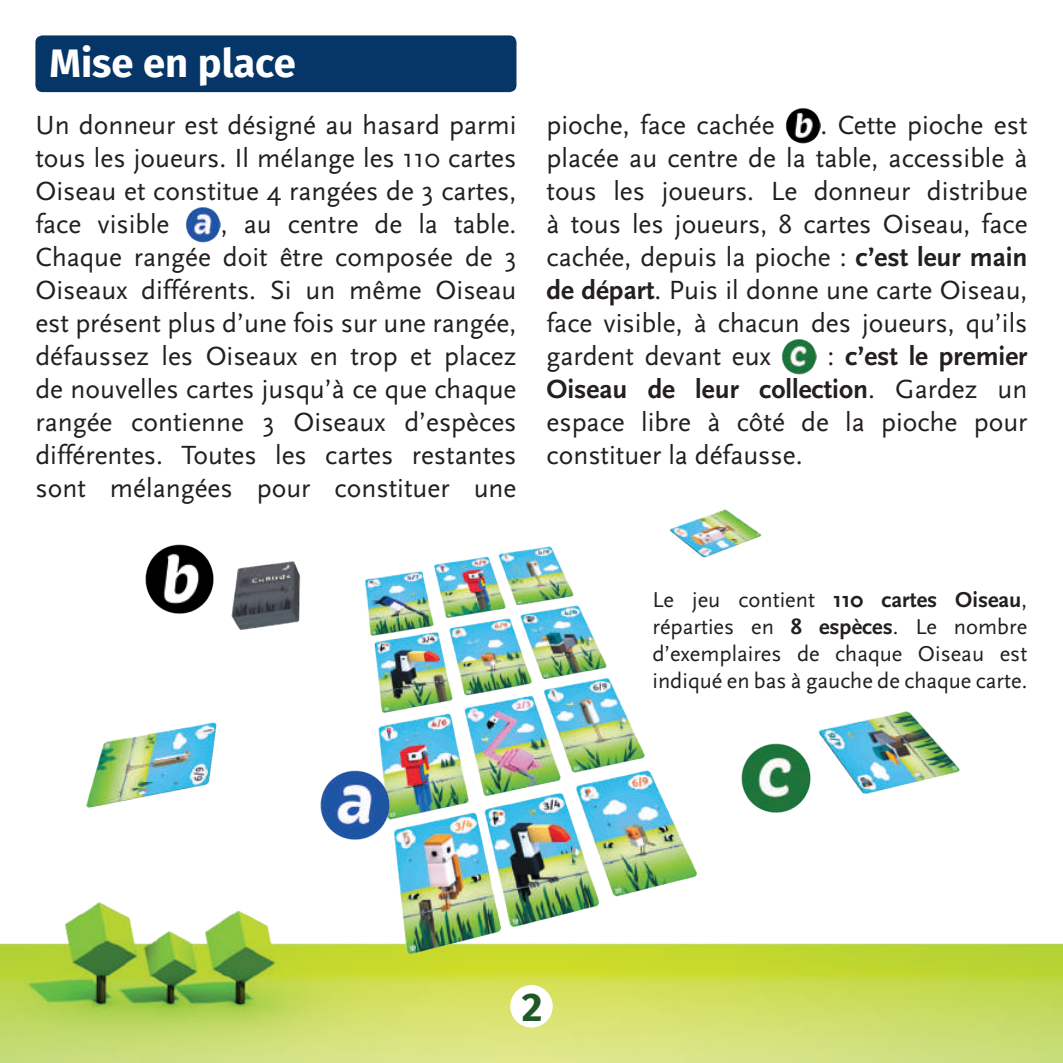
<style>
.page{position:relative;width:1063px;height:1063px;background:#fff}
.page>*{position:absolute;margin:0;border:0;box-sizing:border-box;transform-origin:0 0}
.t1{font:700 40px "Fira Sans";color:#fff}
.t2{font:700 40px "Fira Sans";color:#1f5a24}
.t3{font:27.5px/33px "Scala Sans";color:#231f20;text-align:justify}
.t4{font:22.5px/27px "Scala Sans";color:#231f20;text-align:justify}
.s1{font-weight:700}
</style>
<div class="page">
<img style="left:0;top:923px;width:1063px;height:140px">
<div style="left:510px;top:985px;width:43px;height:43px;background:#fff;border-radius:50%"></div>
<img style="left:186px;top:207px;width:35px;height:35px">
<img style="left:785px;top:108px;width:36px;height:35px">
<img style="left:781px;top:339px;width:36px;height:35px">
<div style="left:35px;top:35px;width:481px;height:57px;background:#063567;border-radius:7px"></div>
<img style="left:67px;top:509px;width:932px;height:498px">
<img style="left:216px;top:540px;width:122px;height:123px">
<img style="left:319px;top:769px;width:71px;height:71px">
<img style="left:144px;top:544px;width:71px;height:71px">
<img style="left:740px;top:743px;width:71px;height:70px">
<h1 class="t1" style="left:50px;top:30px;width:248px">Mise en place</h1>
<p class="t3" style="left:35px;top:110px;width:483px">Un donneur est désigné au hasard parmi tous les joueurs. Il mélange les 110 cartes Oiseau et constitue 4 rangées de 3 cartes, face visible</p>
<p class="t3" style="left:35px;top:209px;width:483px;text-indent:186px">, au centre de la table.<br>Chaque rangée doit être composée de 3<br>Oiseaux différents. Si un même Oiseau est présent plus d’une fois sur une rangée, défaussez les Oiseaux en trop et placez de nouvelles cartes jusqu’à ce que chaque rangée contienne 3 Oiseaux d’espèces différentes. Toutes les cartes restantes sont mélangées pour constituer une</p>
<p class="t3" style="left:546px;top:110px;width:230px">pioche, face cachée</p>
<p class="t3" style="left:547px;top:110px;width:483px;text-indent:274px">. Cette pioche est placée au centre de la table, accessible à tous les joueurs. Le donneur distribue à tous les joueurs, 8 cartes Oiseau, face cachée, depuis la pioche : <span class="s1">c’est leur main de départ</span>. Puis il donne une carte Oiseau, face visible, à chacun des joueurs, qu’ils gardent devant eux</p>
<p class="t3" style="left:546px;top:341px;width:483px;text-indent:281px">: <span class="s1">c’est le premier Oiseau de leur collection</span>. Gardez un espace libre à côté de la pioche pour constituer la défausse.</p>
<p class="t4" style="left:652px;top:586px;width:376px">Le jeu contient <span class="s1">110 cartes Oiseau</span>, réparties en <span class="s1">8 espèces</span>. Le nombre d’exemplaires de chaque Oiseau est indiqué en bas à gauche de chaque carte.</p>
<h1 class="t2" style="left:522px;top:973px;width:22px">2</h1>
</div>
